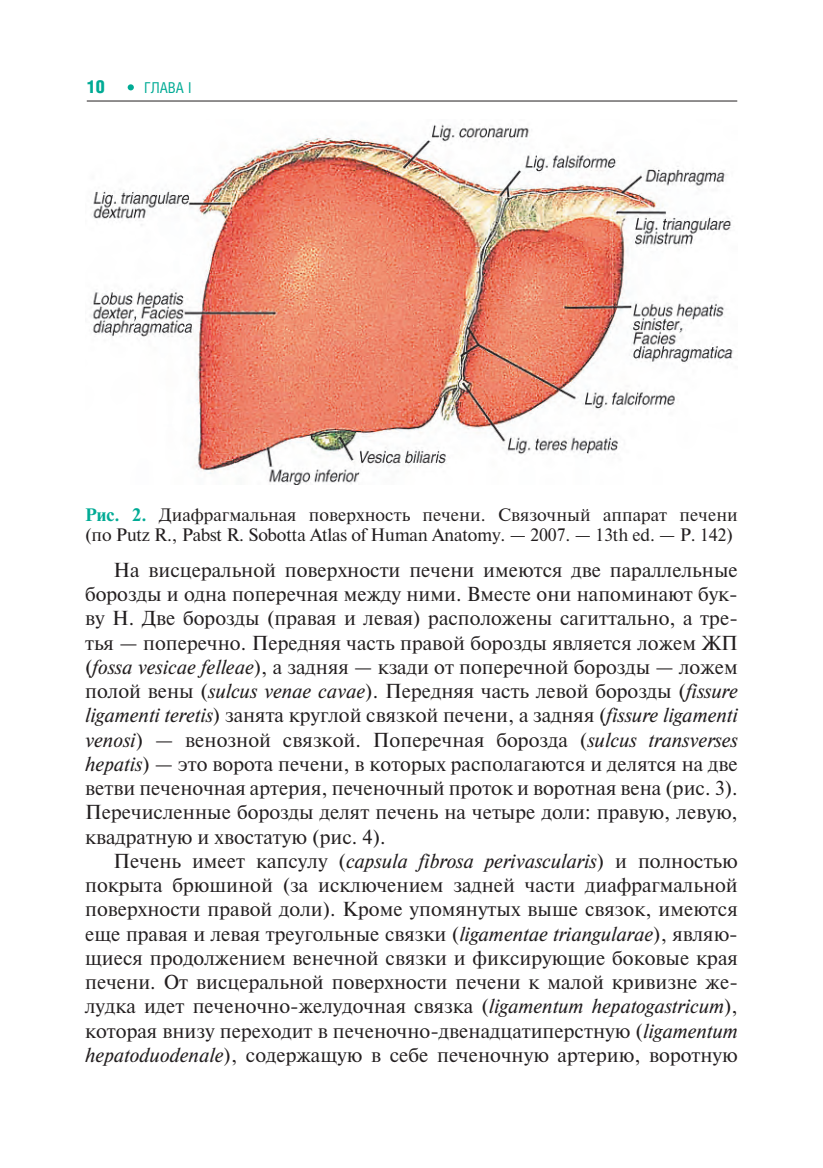
<style>
.page{position:relative;width:823px;height:1168px;background:#fff}
.page>*{position:absolute;margin:0;border:0;box-sizing:border-box;transform-origin:0 0}
.t1{font:20.2px/24.2px "Newton";color:#231f20;text-align:justify}
.t2{font:18px/20px "Newton";color:#231f20}
.t3{font:900 18px "Helios Cond";color:#00ab95}
.t4{font:15px "Helios Cond";color:#00ab95}
.s1{font-weight:700;color:#00ab95}
.s2{font-style:italic}
</style>
<div class="page">
<hr style="left:87px;top:101px;width:649px;height:1px;background:#231f20">
<svg style="left:128px;top:84px;width:6px;height:6px"></svg>
<img style="left:90px;top:124px;width:644px;height:360px">
<p class="t3" style="left:87px;top:80px;width:20px">10</p>
<p class="t4" style="left:144px;top:82px;width:49px">ГЛАВА I</p>
<p class="t2" style="left:85px;top:506px;width:653px"><span class="s1">Рис. 2.</span> Диафрагмальная поверхность печени. Связочный аппарат печени (по Putz R., Pabst R. Sobotta Atlas of Human Anatomy. — 2007. — 13th ed. — P. 142)</p>
<p class="t1" style="left:85px;top:559px;width:653px;text-indent:28px">На висцеральной поверхности печени имеются две параллельные борозды и одна поперечная между ними. Вместе они напоминают бук&shy;ву Н. Две борозды (правая и левая) расположены сагиттально, а тре&shy;тья — поперечно. Передняя часть правой борозды является ложем ЖП (<span class="s2">fossa vesicae felleae</span>), а задняя — кзади от поперечной борозды — ложем полой вены (<span class="s2">sulcus venae cavae</span>). Передняя часть левой борозды (<span class="s2">fissure ligamenti teretis</span>) занята круглой связкой печени, а задняя (<span class="s2">fissure ligamenti venosi</span>) — венозной связкой. Поперечная борозда (<span class="s2">sulcus transverses hepatis</span>) — это ворота печени, в которых располагаются и делятся на две ветви печеночная артерия, печеночный проток и воротная вена (рис. 3).<br>Перечисленные борозды делят печень на четыре доли: правую, левую, квадратную и хвостатую (рис. 4).</p>
<p class="t1" style="left:85px;top:850px;width:653px;text-indent:28px">Печень имеет капсулу (<span class="s2">capsula fibrosa perivascularis</span>) и полностью покрыта брюшиной (за исключением задней части диафрагмальной поверхности правой доли). Кроме упомянутых выше связок, имеются еще правая и левая треугольные связки (<span class="s2">ligamentae triangularae</span>), являю&shy;щиеся продолжением венечной связки и фиксирующие боковые края печени. От висцеральной поверхности печени к малой кривизне же&shy;лудка идет печеночно-желудочная связка (<span class="s2">ligamentum hepatogastricum</span>), которая внизу переходит в печеночно-двенадцатиперстную (<span class="s2">ligamentum hepatoduodenale</span>), содержащую в себе печеночную артерию, воротную</p>
</div>
